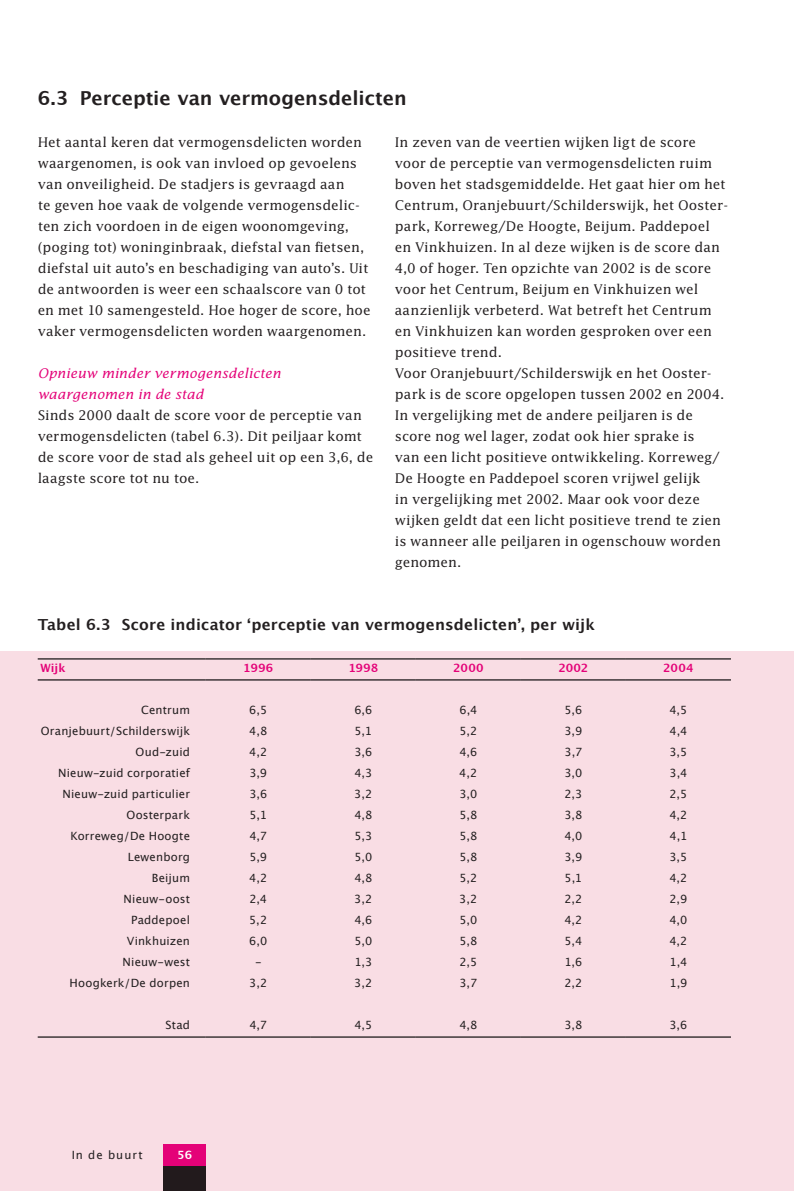
<style>
.page{position:relative;width:794px;height:1191px;background:#fff}
.page>*{position:absolute;margin:0;border:0;box-sizing:border-box;transform-origin:0 0}
.t1{font:700 19.25px "Lucida Grande";color:#231f20}
.t2{font:700 15.22px "Lucida Grande";letter-spacing:.015em;color:#231f20}
.t3{font:13.3px/21px "Lucida";color:#231f20}
.t4{font:italic 13.3px/21px "Lucida";letter-spacing:.01em;color:#e40278}
.t5{font:11.38px "Lucida Grande";letter-spacing:.02em;color:#231f20}
.t6{font:700 11.38px "Lucida Grande";letter-spacing:.01em;color:#e40278}
.t7{font:11.38px "Lucida Grande";letter-spacing:.09em;color:#231f20}
.t8{font:700 11.38px "Lucida Grande";color:#fff}
</style>
<div class="page">
<div style="left:0;top:651px;width:794px;height:540px;background:#f9dde4"></div>
<hr style="left:38px;top:658px;width:168px;height:1px;background:#231f20">
<hr style="left:206px;top:658px;width:105px;height:1px;background:#231f20">
<hr style="left:311px;top:658px;width:105px;height:1px;background:#231f20">
<hr style="left:416px;top:658px;width:105px;height:1px;background:#231f20">
<hr style="left:521px;top:658px;width:105px;height:1px;background:#231f20">
<hr style="left:626px;top:658px;width:105px;height:1px;background:#231f20">
<hr style="left:38px;top:679px;width:168px;height:1px;background:#231f20">
<hr style="left:206px;top:679px;width:105px;height:1px;background:#231f20">
<hr style="left:311px;top:679px;width:105px;height:1px;background:#231f20">
<hr style="left:416px;top:679px;width:105px;height:1px;background:#231f20">
<hr style="left:521px;top:679px;width:105px;height:1px;background:#231f20">
<hr style="left:626px;top:679px;width:105px;height:1px;background:#231f20">
<hr style="left:38px;top:1036px;width:168px;height:1px;background:#231f20">
<hr style="left:206px;top:1036px;width:105px;height:1px;background:#231f20">
<hr style="left:311px;top:1036px;width:105px;height:1px;background:#231f20">
<hr style="left:416px;top:1036px;width:105px;height:1px;background:#231f20">
<hr style="left:521px;top:1036px;width:105px;height:1px;background:#231f20">
<hr style="left:626px;top:1036px;width:105px;height:1px;background:#231f20">
<div style="left:164px;top:1144px;width:42px;height:22px;background:#e40278"></div>
<div style="left:164px;top:1166px;width:42px;height:25px;background:#231f20"></div>
<h1 class="t1" style="left:38px;top:87px;width:370px">6.3 Perceptie van vermogensdelicten</h1>
<p class="t3" style="left:38px;top:131px;width:335px">Het aantal keren dat vermogensdelicten worden waargenomen, is ook van invloed op gevoelens van onveiligheid. De stadjers is gevraagd aan<br>te geven hoe vaak de volgende vermogensdelic&shy;ten zich voordoen in de eigen woonomgeving, (poging tot) woninginbraak, diefstal van fietsen, diefstal uit auto’s en beschadiging van auto’s. Uit de antwoorden is weer een schaalscore van 0 tot en met 10 samengesteld. Hoe hoger de score, hoe vaker vermogensdelicten worden waargenomen.</p>
<p class="t4" style="left:38px;top:362px;width:244px">Opnieuw minder vermogensdelicten waargenomen in de stad</p>
<p class="t3" style="left:38px;top:404px;width:337px">Sinds 2000 daalt de score voor de perceptie van vermogensdelicten (tabel 6.3). Dit peiljaar komt de score voor de stad als geheel uit op een 3,6, de laagste score tot nu toe.</p>
<p class="t3" style="left:395px;top:131px;width:335px">In zeven van de veertien wijken ligt de score voor de perceptie van vermogensdelicten ruim boven het stadsgemiddelde. Het gaat hier om het Centrum, Oranjebuurt/Schilderswijk, het Ooster&shy;park, Korreweg/De Hoogte, Beijum. Paddepoel en Vinkhuizen. In al deze wijken is de score dan 4,0 of hoger. Ten opzichte van 2002 is de score voor het Centrum, Beijum en Vinkhuizen wel aanzienlijk verbeterd. Wat betreft het Centrum en Vinkhuizen kan worden gesproken over een positieve trend.<br>Voor Oranjebuurt/Schilderswijk en het Ooster&shy;park is de score opgelopen tussen 2002 en 2004.<br>In vergelijking met de andere peiljaren is de score nog wel lager, zodat ook hier sprake is<br>van een licht positieve ontwikkeling. Korreweg/ De Hoogte en Paddepoel scoren vrijwel gelijk<br>in vergelijking met 2002. Maar ook voor deze wijken geldt dat een licht positieve trend te zien is wanneer alle peiljaren in ogenschouw worden genomen.</p>
<p class="t2" style="left:38px;top:616px;width:559px">Tabel 6.3 Score indicator ʻperceptie van vermogensdelictenʼ, per wijk</p>
<p class="t6" style="left:40px;top:661px;width:27px">Wijk</p>
<p class="t6" style="left:243px;top:661px;width:32px">1996</p>
<p class="t6" style="left:348px;top:661px;width:31px">1998</p>
<p class="t6" style="left:453px;top:661px;width:32px">2000</p>
<p class="t6" style="left:558px;top:661px;width:32px">2002</p>
<p class="t6" style="left:663px;top:661px;width:32px">2004</p>
<p class="t5" style="left:141px;top:703px;width:50px">Centrum</p>
<p class="t5" style="left:249px;top:703px;width:19px">6,5</p>
<p class="t5" style="left:354px;top:703px;width:19px">6,6</p>
<p class="t5" style="left:459px;top:703px;width:19px">6,4</p>
<p class="t5" style="left:564px;top:703px;width:19px">5,6</p>
<p class="t5" style="left:669px;top:703px;width:19px">4,5</p>
<p class="t5" style="left:41px;top:724px;width:151px">Oranjebuurt/Schilderswijk</p>
<p class="t5" style="left:249px;top:724px;width:19px">4,8</p>
<p class="t5" style="left:354px;top:724px;width:19px">5,1</p>
<p class="t5" style="left:459px;top:724px;width:20px">5,2</p>
<p class="t5" style="left:564px;top:724px;width:19px">3,9</p>
<p class="t5" style="left:669px;top:724px;width:19px">4,4</p>
<p class="t5" style="left:136px;top:745px;width:56px">Oud-zuid</p>
<p class="t5" style="left:249px;top:745px;width:20px">4,2</p>
<p class="t5" style="left:354px;top:745px;width:19px">3,6</p>
<p class="t5" style="left:459px;top:745px;width:19px">4,6</p>
<p class="t5" style="left:564px;top:745px;width:19px">3,7</p>
<p class="t5" style="left:669px;top:745px;width:19px">3,5</p>
<p class="t5" style="left:58px;top:766px;width:133px">Nieuw-zuid corporatief</p>
<p class="t5" style="left:249px;top:766px;width:19px">3,9</p>
<p class="t5" style="left:354px;top:766px;width:19px">4,3</p>
<p class="t5" style="left:459px;top:766px;width:20px">4,2</p>
<p class="t5" style="left:564px;top:766px;width:19px">3,0</p>
<p class="t5" style="left:669px;top:766px;width:19px">3,4</p>
<p class="t5" style="left:63px;top:787px;width:129px">Nieuw-zuid particulier</p>
<p class="t5" style="left:249px;top:787px;width:19px">3,6</p>
<p class="t5" style="left:354px;top:787px;width:20px">3,2</p>
<p class="t5" style="left:459px;top:787px;width:19px">3,0</p>
<p class="t5" style="left:564px;top:787px;width:19px">2,3</p>
<p class="t5" style="left:669px;top:787px;width:19px">2,5</p>
<p class="t5" style="left:126px;top:808px;width:65px">Oosterpark</p>
<p class="t5" style="left:249px;top:808px;width:19px">5,1</p>
<p class="t5" style="left:354px;top:808px;width:19px">4,8</p>
<p class="t5" style="left:459px;top:808px;width:19px">5,8</p>
<p class="t5" style="left:564px;top:808px;width:19px">3,8</p>
<p class="t5" style="left:669px;top:808px;width:20px">4,2</p>
<p class="t5" style="left:70px;top:829px;width:121px">Korreweg/De Hoogte</p>
<p class="t5" style="left:249px;top:829px;width:19px">4,7</p>
<p class="t5" style="left:354px;top:829px;width:19px">5,3</p>
<p class="t5" style="left:459px;top:829px;width:19px">5,8</p>
<p class="t5" style="left:564px;top:829px;width:19px">4,0</p>
<p class="t5" style="left:669px;top:829px;width:19px">4,1</p>
<p class="t5" style="left:128px;top:850px;width:64px">Lewenborg</p>
<p class="t5" style="left:249px;top:850px;width:19px">5,9</p>
<p class="t5" style="left:354px;top:850px;width:19px">5,0</p>
<p class="t5" style="left:459px;top:850px;width:19px">5,8</p>
<p class="t5" style="left:564px;top:850px;width:19px">3,9</p>
<p class="t5" style="left:669px;top:850px;width:19px">3,5</p>
<p class="t5" style="left:152px;top:871px;width:40px">Beijum</p>
<p class="t5" style="left:249px;top:871px;width:20px">4,2</p>
<p class="t5" style="left:354px;top:871px;width:19px">4,8</p>
<p class="t5" style="left:459px;top:871px;width:20px">5,2</p>
<p class="t5" style="left:564px;top:871px;width:19px">5,1</p>
<p class="t5" style="left:669px;top:871px;width:20px">4,2</p>
<p class="t5" style="left:124px;top:892px;width:68px">Nieuw-oost</p>
<p class="t5" style="left:249px;top:892px;width:19px">2,4</p>
<p class="t5" style="left:354px;top:892px;width:20px">3,2</p>
<p class="t5" style="left:459px;top:892px;width:20px">3,2</p>
<p class="t5" style="left:564px;top:892px;width:19px">2,2</p>
<p class="t5" style="left:669px;top:892px;width:19px">2,9</p>
<p class="t5" style="left:131px;top:913px;width:60px">Paddepoel</p>
<p class="t5" style="left:249px;top:913px;width:20px">5,2</p>
<p class="t5" style="left:354px;top:913px;width:19px">4,6</p>
<p class="t5" style="left:459px;top:913px;width:19px">5,0</p>
<p class="t5" style="left:564px;top:913px;width:20px">4,2</p>
<p class="t5" style="left:669px;top:913px;width:19px">4,0</p>
<p class="t5" style="left:127px;top:934px;width:65px">Vinkhuizen</p>
<p class="t5" style="left:249px;top:934px;width:19px">6,0</p>
<p class="t5" style="left:354px;top:934px;width:19px">5,0</p>
<p class="t5" style="left:459px;top:934px;width:19px">5,8</p>
<p class="t5" style="left:564px;top:934px;width:19px">5,4</p>
<p class="t5" style="left:669px;top:934px;width:20px">4,2</p>
<p class="t5" style="left:123px;top:955px;width:69px">Nieuw-west</p>
<p class="t5" style="left:255px;top:955px;width:8px">-</p>
<p class="t5" style="left:354px;top:955px;width:20px">1,3</p>
<p class="t5" style="left:459px;top:955px;width:19px">2,5</p>
<p class="t5" style="left:564px;top:955px;width:19px">1,6</p>
<p class="t5" style="left:669px;top:955px;width:19px">1,4</p>
<p class="t5" style="left:70px;top:976px;width:122px">Hoogkerk/De dorpen</p>
<p class="t5" style="left:249px;top:976px;width:20px">3,2</p>
<p class="t5" style="left:354px;top:976px;width:20px">3,2</p>
<p class="t5" style="left:459px;top:976px;width:19px">3,7</p>
<p class="t5" style="left:564px;top:976px;width:19px">2,2</p>
<p class="t5" style="left:669px;top:976px;width:19px">1,9</p>
<p class="t5" style="left:166px;top:1018px;width:26px">Stad</p>
<p class="t5" style="left:249px;top:1018px;width:19px">4,7</p>
<p class="t5" style="left:354px;top:1018px;width:19px">4,5</p>
<p class="t5" style="left:459px;top:1018px;width:19px">4,8</p>
<p class="t5" style="left:564px;top:1018px;width:19px">3,8</p>
<p class="t5" style="left:669px;top:1018px;width:19px">3,6</p>
<p class="t7" style="left:72px;top:1148px;width:73px">In de buurt</p>
<p class="t8" style="left:177px;top:1148px;width:16px">56</p>
</div>
